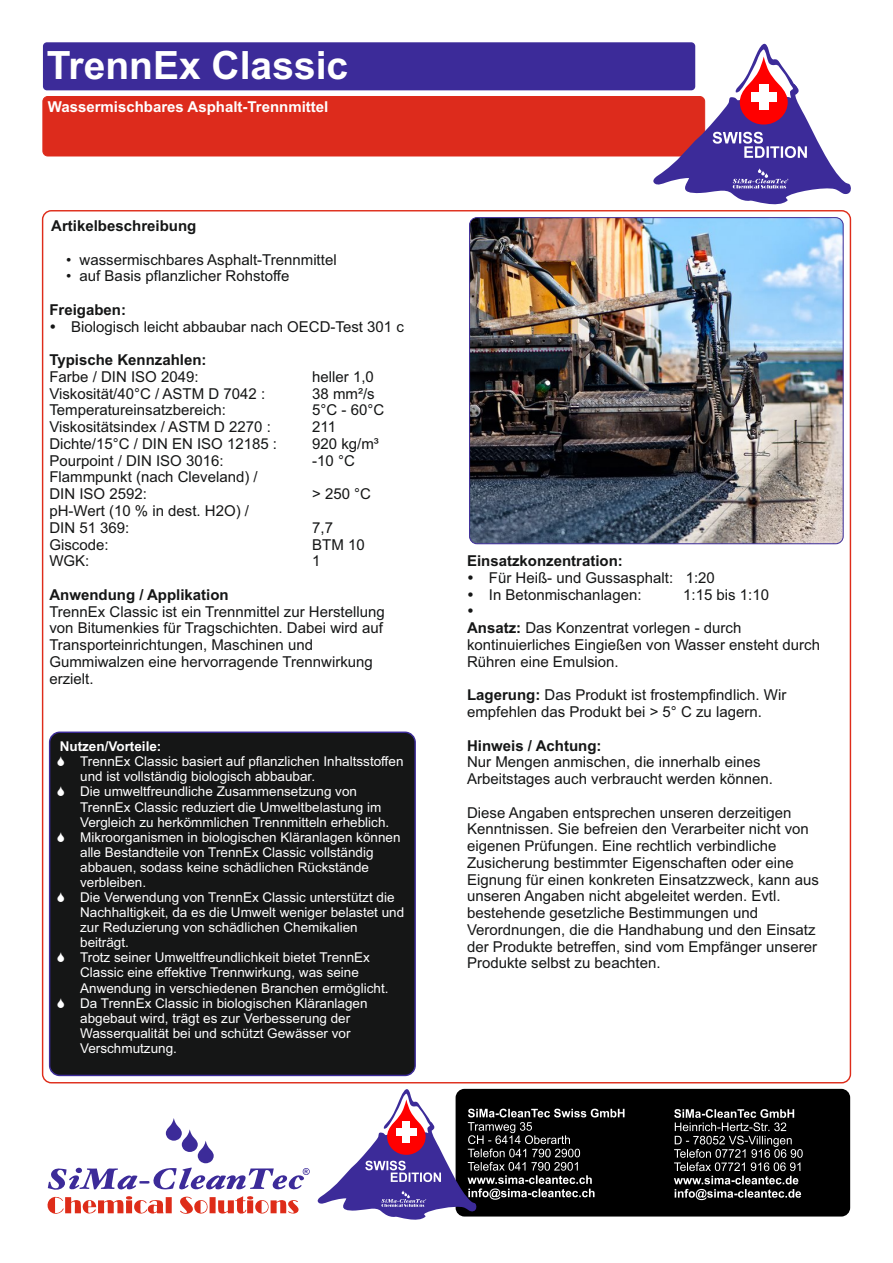
<style>
.page{position:relative;width:893px;height:1263px;background:#fff}
.page>*{position:absolute;margin:0;border:0;box-sizing:border-box;transform-origin:0 0}
.t1{font:700 39px "Arial";color:#fff}
.t2{font:15px/16.8px "Arial";color:#151616}
.t3{font:700 15px "Arial";color:#151616}
.t4{font:700 15px "Arial";color:#fff}
.t5{font:13.5px/15.1px "Arial";color:#fff}
.t6{font:700 13.5px "Arial";color:#fff}
.s1{font-weight:700}
</style>
<div class="page">
<div style="left:43px;top:42px;width:652px;height:48px;background:#3c2b99;border-radius:4px"></div>
<div style="left:42px;top:96px;width:663px;height:60px;background:#dd2b1c;border:1px solid #dd2b1c;border-radius:5px"></div>
<div style="left:42px;top:210px;width:809px;height:873px;background:#fff;border:1px solid #de2c1a;border-radius:9px"></div>
<svg style="left:651px;top:42px;width:200px;height:163px"></svg>
<div style="left:49px;top:731px;width:367px;height:345px;background:#151616;border:1px solid #3c2b99;border-radius:10px"></div>
<div style="left:456px;top:1089px;width:394px;height:127px;background:#000;border-radius:9px"></div>
<svg style="left:316px;top:1081px;width:308px;height:139px"></svg>
<svg style="left:674px;top:1109px;width:129px;height:91px"></svg>
<svg style="left:47px;top:1118px;width:263px;height:96px"></svg>
<img style="left:470px;top:218px;width:373px;height:326px;border-radius:7px">
<div style="left:469px;top:217px;width:375px;height:327px;border:1px solid #3c2b99;border-radius:7px"></div>
<h1 class="t1" style="left:47px;top:51px;width:303px">TrennEx Classic</h1>
<p class="t4" style="left:48px;top:101px;width:282px">Wassermischbares Asphalt-Trennmittel</p>
<p class="t3" style="left:51px;top:220px;width:147px">Artikelbeschreibung</p>
<p class="t2" style="left:66px;top:252px;width:272px">• wassermischbares Asphalt-Trennmittel</p>
<p class="t2" style="left:66px;top:269px;width:225px">• auf Basis pflanzlicher Rohstoffe</p>
<p class="t3" style="left:49px;top:304px;width:78px">Freigaben:</p>
<p class="t2" style="left:71px;top:319px;width:334px">Biologisch leicht abbaubar nach OECD-Test 301 c</p>
<p class="t3" style="left:49px;top:354px;width:159px">Typische Kennzahlen:</p>
<p class="t2" style="left:49px;top:370px;width:151px">Farbe / DIN ISO 2049:</p>
<p class="t2" style="left:312px;top:370px;width:63px">heller 1,0</p>
<p class="t2" style="left:49px;top:386px;width:217px">Viskosität/40°C / ASTM D 7042 :</p>
<p class="t2" style="left:312px;top:386px;width:64px">38 mm²/s</p>
<p class="t2" style="left:49px;top:403px;width:178px">Temperatureinsatzbereich:</p>
<p class="t2" style="left:312px;top:403px;width:74px">5°C - 60°C</p>
<p class="t2" style="left:49px;top:420px;width:223px">Viskositätsindex / ASTM D 2270 :</p>
<p class="t2" style="left:312px;top:420px;width:25px">211</p>
<p class="t2" style="left:49px;top:437px;width:229px">Dichte/15°C / DIN EN ISO 12185 :</p>
<p class="t2" style="left:312px;top:437px;width:68px">920 kg/m³</p>
<p class="t2" style="left:49px;top:453px;width:176px">Pourpoint / DIN ISO 3016:</p>
<p class="t2" style="left:312px;top:453px;width:44px">-10 °C</p>
<p class="t2" style="left:49px;top:470px;width:210px">Flammpunkt (nach Cleveland) /<br>DIN ISO 2592:</p>
<p class="t2" style="left:312px;top:487px;width:60px">&gt; 250 °C</p>
<p class="t2" style="left:49px;top:504px;width:201px">pH-Wert (10 % in dest. H2O) /<br>DIN 51 369:</p>
<p class="t2" style="left:312px;top:520px;width:22px">7,7</p>
<p class="t2" style="left:49px;top:537px;width:61px">Giscode:</p>
<p class="t2" style="left:312px;top:537px;width:54px">BTM 10</p>
<p class="t2" style="left:49px;top:554px;width:42px">WGK:</p>
<p class="t2" style="left:312px;top:554px;width:10px">1</p>
<p class="t3" style="left:49px;top:589px;width:181px">Anwendung / Applikation</p>
<p class="t2" style="left:49px;top:604px;width:337px">TrennEx Classic ist ein Trennmittel zur Herstellung von Bitumenkies für Tragschichten. Dabei wird auf Transporteinrichtungen, Maschinen und Gummiwalzen eine hervorragende Trennwirkung erzielt.</p>
<p class="t6" style="left:60px;top:741px;width:103px">Nutzen/Vorteile:</p>
<p class="t5" style="left:80px;top:755px;width:326px">TrennEx Classic basiert auf pflanzlichen Inhaltsstoffen und ist vollständig biologisch abbaubar.<br>Die umweltfreundliche Zusammensetzung von TrennEx Classic reduziert die Umweltbelastung im Vergleich zu herkömmlichen Trennmitteln erheblich.<br>Mikroorganismen in biologischen Kläranlagen können alle Bestandteile von TrennEx Classic vollständig abbauen, sodass keine schädlichen Rückstände verbleiben.<br>Die Verwendung von TrennEx Classic unterstützt die Nachhaltigkeit, da es die Umwelt weniger belastet und zur Reduzierung von schädlichen Chemikalien beiträgt.<br>Trotz seiner Umweltfreundlichkeit bietet TrennEx Classic eine effektive Trennwirkung, was seine Anwendung in verschiedenen Branchen ermöglicht.<br>Da TrennEx Classic in biologischen Kläranlagen abgebaut wird, trägt es zur Verbesserung der Wasserqualität bei und schützt Gewässer vor Verschmutzung.</p>
<p class="t3" style="left:467px;top:555px;width:157px">Einsatzkonzentration:</p>
<p class="t2" style="left:489px;top:571px;width:227px">Für Heiß- und Gussasphalt: 1:20<br>In Betonmischanlagen:</p>
<p class="t2" style="left:683px;top:587px;width:87px">1:15 bis 1:10</p>
<p class="t2" style="left:467px;top:621px;width:354px"><span class="s1">Ansatz:</span> Das Konzentrat vorlegen - durch kontinuierliches Eingießen von Wasser ensteht durch<br>Rühren eine Emulsion.</p>
<p class="t2" style="left:467px;top:688px;width:321px"><span class="s1">Lagerung:</span> Das Produkt ist frostempfindlich. Wir empfehlen das Produkt bei &gt; 5° C zu lagern.</p>
<p class="t3" style="left:467px;top:740px;width:136px">Hinweis / Achtung:</p>
<p class="t2" style="left:467px;top:755px;width:307px">Nur Mengen anmischen, die innerhalb eines<br>Arbeitstages auch verbraucht werden können.</p>
<p class="t2" style="left:467px;top:805px;width:353px">Diese Angaben entsprechen unseren derzeitigen Kenntnissen. Sie befreien den Verarbeiter nicht von eigenen Prüfungen. Eine rechtlich verbindliche Zusicherung bestimmter Eigenschaften oder eine Eignung für einen konkreten Einsatzzweck, kann aus unseren Angaben nicht abgeleitet werden. Evtl. bestehende gesetzliche Bestimmungen und Verordnungen, die die Handhabung und den Einsatz der Produkte betreffen, sind vom Empfänger unserer Produkte selbst zu beachten.</p>
</div>
